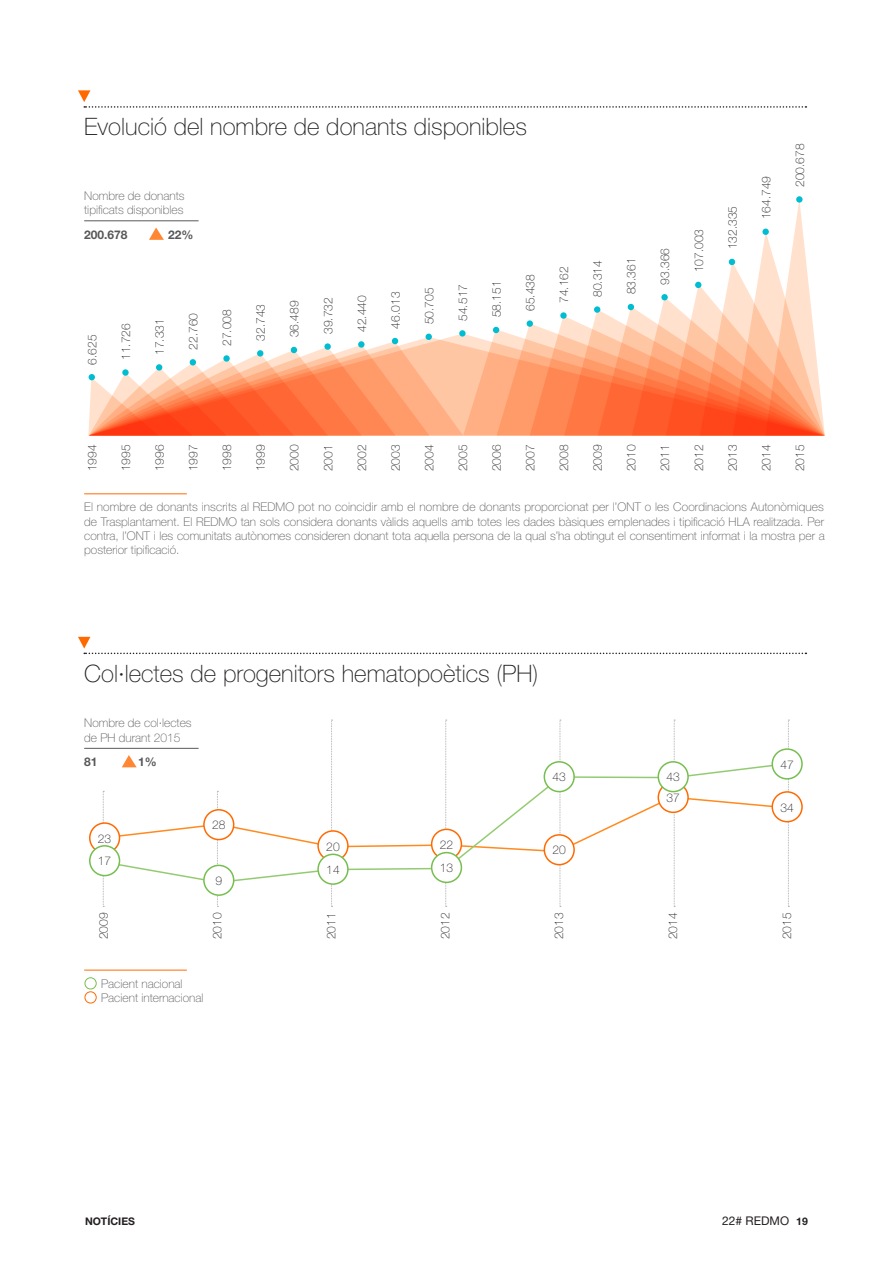
<style>
.page{position:relative;width:893px;height:1263px;background:#fff}
.page>*{position:absolute;margin:0;border:0;box-sizing:border-box;transform-origin:0 0}
.t1{font:100 24px "Helvetica Neue LT";color:#231f20}
.t2{font:100 12px/14.4px "Helvetica Neue LT";color:#57585a;text-align:justify}
.t3{font:100 12px "Helvetica Neue LT";color:#231f20}
.t4{font:700 12px "Helvetica Neue LT";color:#57585a}
.t5{font:12px "Helvetica Neue LT";color:#231f20}
.t6{font:700 10.5px "Helvetica Neue LT";color:#231f20}
.s1{font-weight:700;font-size:10.5px}
</style>
<div class="page">
<svg style="left:103px;top:720px;width:687px;height:187px"></svg>
<hr style="left:84px;top:493px;width:103px;height:1px;background:#ff6a00">
<hr style="left:84px;top:970px;width:103px;height:1px;background:#ff6a00">
<svg style="left:78px;top:90px;width:728px;height:18px"></svg>
<svg style="left:78px;top:637px;width:728px;height:17px"></svg>
<svg style="left:88px;top:199px;width:737px;height:237px"></svg>
<div style="left:762px;top:229px;width:7px;height:6px;background:#00bdd2;border-radius:50%"></div>
<div style="left:796px;top:196px;width:6px;height:7px;background:#00bdd2;border-radius:50%"></div>
<hr style="left:84px;top:220px;width:115px;height:1px;background:#57585a">
<hr style="left:84px;top:748px;width:115px;height:1px;background:#57585a">
<div style="left:90px;top:823px;width:30px;height:30px;background:#fff;border-radius:50%"></div>
<div style="left:89px;top:822px;width:31px;height:31px;border:2px solid #ff6a00;border-radius:50%"></div>
<div style="left:204px;top:810px;width:30px;height:29px;background:#fff;border-radius:50%"></div>
<div style="left:203px;top:809px;width:31px;height:31px;border:2px solid #ff6a00;border-radius:50%"></div>
<div style="left:318px;top:831px;width:30px;height:30px;background:#fff;border-radius:50%"></div>
<div style="left:317px;top:830px;width:32px;height:31px;border:2px solid #ff6a00;border-radius:50%"></div>
<div style="left:432px;top:829px;width:29px;height:30px;background:#fff;border-radius:50%"></div>
<div style="left:431px;top:828px;width:31px;height:32px;border:2px solid #ff6a00;border-radius:50%"></div>
<div style="left:544px;top:835px;width:30px;height:30px;background:#fff;border-radius:50%"></div>
<div style="left:544px;top:834px;width:31px;height:31px;border:2px solid #ff6a00;border-radius:50%"></div>
<div style="left:658px;top:782px;width:30px;height:30px;background:#fff;border-radius:50%"></div>
<div style="left:657px;top:782px;width:32px;height:31px;border:2px solid #ff6a00;border-radius:50%"></div>
<div style="left:772px;top:792px;width:30px;height:30px;background:#fff;border-radius:50%"></div>
<div style="left:771px;top:791px;width:32px;height:31px;border:2px solid #ff6a00;border-radius:50%"></div>
<div style="left:90px;top:846px;width:30px;height:29px;background:#fff;border-radius:50%"></div>
<div style="left:89px;top:845px;width:31px;height:31px;border:2px solid #76be4f;border-radius:50%"></div>
<div style="left:85px;top:977px;width:12px;height:12px;border:1px solid #76be4f;border-radius:50%"></div>
<div style="left:85px;top:991px;width:12px;height:12px;border:1px solid #ff6a00;border-radius:50%"></div>
<div style="left:204px;top:865px;width:30px;height:30px;background:#fff;border-radius:50%"></div>
<div style="left:203px;top:865px;width:31px;height:31px;border:2px solid #76be4f;border-radius:50%"></div>
<div style="left:318px;top:854px;width:30px;height:30px;background:#fff;border-radius:50%"></div>
<div style="left:317px;top:853px;width:32px;height:32px;border:2px solid #76be4f;border-radius:50%"></div>
<div style="left:432px;top:853px;width:29px;height:29px;background:#fff;border-radius:50%"></div>
<div style="left:431px;top:852px;width:31px;height:31px;border:2px solid #76be4f;border-radius:50%"></div>
<div style="left:544px;top:762px;width:30px;height:30px;background:#fff;border-radius:50%"></div>
<div style="left:544px;top:761px;width:31px;height:31px;border:2px solid #76be4f;border-radius:50%"></div>
<div style="left:658px;top:762px;width:30px;height:30px;background:#fff;border-radius:50%"></div>
<div style="left:657px;top:761px;width:32px;height:31px;border:2px solid #76be4f;border-radius:50%"></div>
<div style="left:772px;top:749px;width:30px;height:30px;background:#fff;border-radius:50%"></div>
<div style="left:771px;top:748px;width:32px;height:32px;border:2px solid #76be4f;border-radius:50%"></div>
<p class="t1" style="left:84px;top:113px;width:444px">Evolució del nombre de donants disponibles</p>
<p class="t2" style="left:84px;top:188px;width:102px">Nombre de donants</p>
<p class="t2" style="left:84px;top:203px;width:101px">tipificats disponibles</p>
<p class="t4" style="left:84px;top:227px;width:45px">200.678</p>
<p class="t4" style="left:168px;top:227px;width:27px">22%</p>
<p class="t3" style="left:85px;top:365px;width:32px;rotate:-90deg">6.625</p>
<p class="t3" style="left:119px;top:360px;width:38px;rotate:-90deg">11.726</p>
<p class="t3" style="left:153px;top:355px;width:38px;rotate:-90deg">17.331</p>
<p class="t3" style="left:186px;top:350px;width:38px;rotate:-90deg">22.760</p>
<p class="t3" style="left:220px;top:346px;width:38px;rotate:-90deg">27.008</p>
<p class="t3" style="left:254px;top:341px;width:38px;rotate:-90deg">32.743</p>
<p class="t3" style="left:288px;top:337px;width:38px;rotate:-90deg">36.489</p>
<p class="t3" style="left:321px;top:334px;width:38px;rotate:-90deg">39.732</p>
<p class="t3" style="left:355px;top:332px;width:38px;rotate:-90deg">42.440</p>
<p class="t3" style="left:389px;top:328px;width:38px;rotate:-90deg">46.013</p>
<p class="t3" style="left:422px;top:324px;width:38px;rotate:-90deg">50.705</p>
<p class="t3" style="left:456px;top:321px;width:38px;rotate:-90deg">54.517</p>
<p class="t3" style="left:490px;top:317px;width:38px;rotate:-90deg">58.151</p>
<p class="t3" style="left:523px;top:311px;width:38px;rotate:-90deg">65.438</p>
<p class="t3" style="left:557px;top:303px;width:38px;rotate:-90deg">74.162</p>
<p class="t3" style="left:591px;top:297px;width:38px;rotate:-90deg">80.314</p>
<p class="t3" style="left:624px;top:294px;width:38px;rotate:-90deg">83.361</p>
<p class="t3" style="left:658px;top:285px;width:38px;rotate:-90deg">93.366</p>
<p class="t3" style="left:692px;top:272px;width:45px;rotate:-90deg">107.003</p>
<p class="t3" style="left:726px;top:249px;width:45px;rotate:-90deg">132.335</p>
<p class="t3" style="left:759px;top:219px;width:45px;rotate:-90deg">164.749</p>
<p class="t3" style="left:793px;top:187px;width:45px;rotate:-90deg">200.678</p>
<p class="t3" style="left:85px;top:471px;width:28px;rotate:-90deg">1994</p>
<p class="t3" style="left:119px;top:471px;width:28px;rotate:-90deg">1995</p>
<p class="t3" style="left:153px;top:471px;width:28px;rotate:-90deg">1996</p>
<p class="t3" style="left:186px;top:471px;width:28px;rotate:-90deg">1997</p>
<p class="t3" style="left:220px;top:471px;width:28px;rotate:-90deg">1998</p>
<p class="t3" style="left:254px;top:471px;width:28px;rotate:-90deg">1999</p>
<p class="t3" style="left:288px;top:471px;width:28px;rotate:-90deg">2000</p>
<p class="t3" style="left:321px;top:471px;width:28px;rotate:-90deg">2001</p>
<p class="t3" style="left:355px;top:471px;width:28px;rotate:-90deg">2002</p>
<p class="t3" style="left:389px;top:471px;width:28px;rotate:-90deg">2003</p>
<p class="t3" style="left:422px;top:471px;width:28px;rotate:-90deg">2004</p>
<p class="t3" style="left:456px;top:471px;width:28px;rotate:-90deg">2005</p>
<p class="t3" style="left:490px;top:471px;width:28px;rotate:-90deg">2006</p>
<p class="t3" style="left:523px;top:471px;width:28px;rotate:-90deg">2007</p>
<p class="t3" style="left:557px;top:471px;width:28px;rotate:-90deg">2008</p>
<p class="t3" style="left:591px;top:471px;width:28px;rotate:-90deg">2009</p>
<p class="t3" style="left:624px;top:471px;width:28px;rotate:-90deg">2010</p>
<p class="t3" style="left:658px;top:471px;width:28px;rotate:-90deg">2011</p>
<p class="t3" style="left:692px;top:471px;width:28px;rotate:-90deg">2012</p>
<p class="t3" style="left:726px;top:471px;width:28px;rotate:-90deg">2013</p>
<p class="t3" style="left:759px;top:471px;width:28px;rotate:-90deg">2014</p>
<p class="t3" style="left:793px;top:471px;width:28px;rotate:-90deg">2015</p>
<p class="t2" style="left:84px;top:500px;width:742px">El nombre de donants inscrits al REDMO pot no coincidir amb el nombre de donants proporcionat per l’ONT o les Coordinacions Autonòmiques de Trasplantament. El REDMO tan sols considera donants vàlids aquells amb totes les dades bàsiques emplenades i tipificació HLA realitzada. Per contra, l’ONT i les comunitats autònomes consideren donant tota aquella persona de la qual s’ha obtingut el consentiment informat i la mostra per a posterior tipificació.</p>
<p class="t1" style="left:84px;top:659px;width:456px">Col·lectes de progenitors hematopoètics (PH)</p>
<p class="t2" style="left:84px;top:716px;width:109px">Nombre de col·lectes</p>
<p class="t2" style="left:84px;top:730px;width:98px">de PH durant 2015</p>
<p class="t4" style="left:84px;top:754px;width:15px">81</p>
<p class="t4" style="left:138px;top:754px;width:20px">1%</p>
<p class="t3" style="left:98px;top:831px;width:15px">23</p>
<p class="t3" style="left:98px;top:854px;width:15px">17</p>
<p class="t3" style="left:97px;top:939px;width:28px;rotate:-90deg">2009</p>
<p class="t3" style="left:212px;top:818px;width:15px">28</p>
<p class="t3" style="left:215px;top:874px;width:8px">9</p>
<p class="t3" style="left:211px;top:939px;width:28px;rotate:-90deg">2010</p>
<p class="t2" style="left:101px;top:976px;width:83px">Pacient nacional</p>
<p class="t2" style="left:101px;top:990px;width:104px">Pacient internacional</p>
<p class="t3" style="left:780px;top:757px;width:15px">47</p>
<p class="t3" style="left:553px;top:770px;width:15px">43</p>
<p class="t3" style="left:666px;top:770px;width:15px">43</p>
<p class="t3" style="left:666px;top:791px;width:15px">37</p>
<p class="t3" style="left:780px;top:800px;width:15px">34</p>
<p class="t3" style="left:326px;top:839px;width:15px">20</p>
<p class="t3" style="left:440px;top:838px;width:15px">22</p>
<p class="t3" style="left:553px;top:843px;width:15px">20</p>
<p class="t3" style="left:326px;top:863px;width:15px">14</p>
<p class="t3" style="left:440px;top:861px;width:15px">13</p>
<p class="t3" style="left:324px;top:939px;width:28px;rotate:-90deg">2011</p>
<p class="t3" style="left:438px;top:939px;width:28px;rotate:-90deg">2012</p>
<p class="t3" style="left:552px;top:939px;width:28px;rotate:-90deg">2013</p>
<p class="t3" style="left:666px;top:939px;width:28px;rotate:-90deg">2014</p>
<p class="t3" style="left:780px;top:939px;width:28px;rotate:-90deg">2015</p>
<p class="t6" style="left:85px;top:1214px;width:51px">NOTÍCIES</p>
<p class="t5" style="left:722px;top:1214px;width:87px">22# REDMO <span class="s1">19</span></p>
</div>
